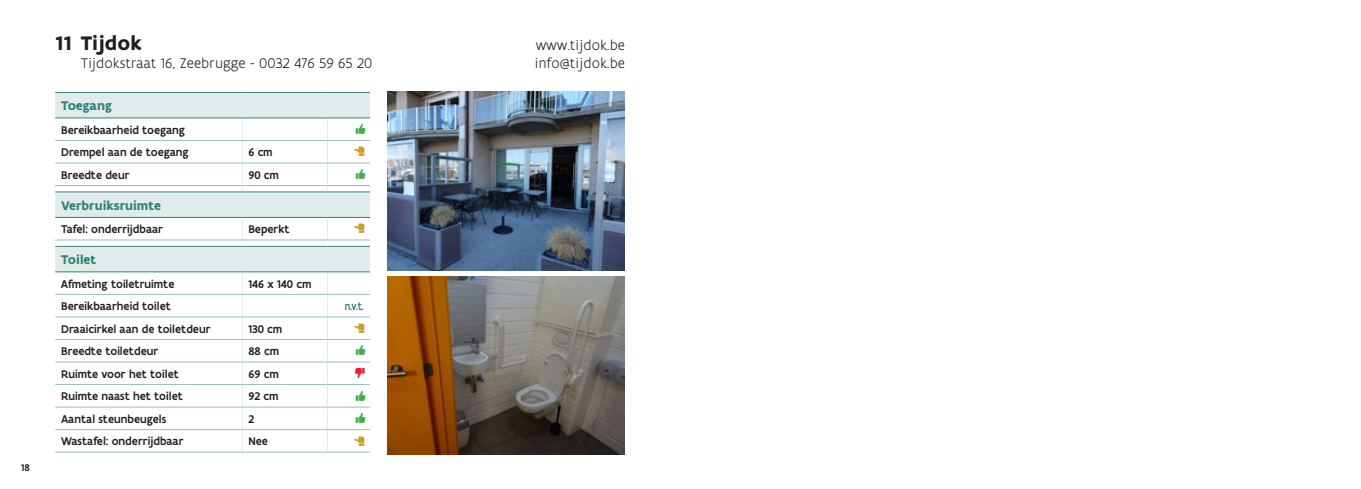
<style>
.page{position:relative;width:1361px;height:489px;background:#fff}
.page>*{position:absolute;margin:0;border:0;box-sizing:border-box;transform-origin:0 0}
._1_titel{font:700 21px "Flanders Art Sans";color:#231f20}
._1_titel-2{font:300 15px "Flanders Art Sans";color:#231f20}
._3_tabellen_titels{font:700 13.5px "Flanders Art Sans";color:#328179}
._4_tabellen_body{font:500 12px "Flanders Art Sans";color:#231f20}
._4_tabellen_body-2{font:500 12px "Flanders Art Sans";color:#328179;scale:.85 1}
.t1{font:12px "Typeface";color:#40ae49}
._4_tabellen_body-3{font:12px "Typeface";color:#cf9b2a}
.t2{font:12px "Typeface";color:#ed1c24}
.t3{font:500 10.5px "Flanders Art Sans";color:#231f20}
</style>
<div class="page">
<svg style="left:55px;top:93px;width:315px;height:178px"></svg>
<hr style="left:55px;top:271px;width:187px;height:1px;background:#328179">
<hr style="left:55px;top:294px;width:187px;height:1px;background:#98c0bc">
<hr style="left:55px;top:92px;width:187px;height:1px;background:#328179">
<hr style="left:242px;top:92px;width:85px;height:1px;background:#328179">
<hr style="left:327px;top:92px;width:43px;height:1px;background:#328179">
<hr style="left:55px;top:118px;width:187px;height:1px;background:#328179">
<hr style="left:242px;top:118px;width:85px;height:1px;background:#328179">
<hr style="left:55px;top:140px;width:187px;height:1px;background:#98c0bc">
<hr style="left:242px;top:140px;width:85px;height:1px;background:#98c0bc">
<hr style="left:55px;top:163px;width:187px;height:1px;background:#98c0bc">
<hr style="left:242px;top:163px;width:85px;height:1px;background:#98c0bc">
<hr style="left:55px;top:185px;width:187px;height:1px;background:#98c0bc">
<hr style="left:55px;top:240px;width:187px;height:1px;background:#98c0bc">
<hr style="left:242px;top:185px;width:85px;height:1px;background:#98c0bc">
<hr style="left:242px;top:240px;width:85px;height:1px;background:#98c0bc">
<hr style="left:55px;top:192px;width:187px;height:1px;background:#328179">
<hr style="left:55px;top:246px;width:187px;height:1px;background:#328179">
<svg style="left:242px;top:118px;width:1px;height:122px"></svg>
<hr style="left:242px;top:192px;width:85px;height:1px;background:#328179">
<hr style="left:242px;top:246px;width:85px;height:1px;background:#328179">
<hr style="left:242px;top:271px;width:85px;height:1px;background:#328179">
<hr style="left:242px;top:294px;width:85px;height:1px;background:#98c0bc">
<hr style="left:55px;top:317px;width:187px;height:1px;background:#98c0bc">
<hr style="left:55px;top:339px;width:187px;height:1px;background:#98c0bc">
<hr style="left:55px;top:362px;width:187px;height:1px;background:#98c0bc">
<hr style="left:242px;top:317px;width:85px;height:1px;background:#98c0bc">
<hr style="left:242px;top:339px;width:85px;height:1px;background:#98c0bc">
<hr style="left:242px;top:362px;width:85px;height:1px;background:#98c0bc">
<hr style="left:55px;top:384px;width:187px;height:1px;background:#98c0bc">
<hr style="left:55px;top:407px;width:187px;height:1px;background:#98c0bc">
<hr style="left:55px;top:429px;width:187px;height:1px;background:#98c0bc">
<hr style="left:55px;top:452px;width:187px;height:1px;background:#98c0bc">
<svg style="left:242px;top:247px;width:1px;height:205px"></svg>
<hr style="left:242px;top:384px;width:85px;height:1px;background:#98c0bc">
<hr style="left:242px;top:407px;width:85px;height:1px;background:#98c0bc">
<hr style="left:242px;top:429px;width:85px;height:1px;background:#98c0bc">
<hr style="left:242px;top:452px;width:85px;height:1px;background:#98c0bc">
<svg style="left:327px;top:118px;width:43px;height:334px"></svg>
<hr style="left:327px;top:384px;width:43px;height:1px;background:#98c0bc">
<hr style="left:327px;top:407px;width:43px;height:1px;background:#98c0bc">
<hr style="left:327px;top:429px;width:43px;height:1px;background:#98c0bc">
<hr style="left:327px;top:452px;width:43px;height:1px;background:#98c0bc">
<hr style="left:55px;top:217px;width:187px;height:1px;background:#328179">
<hr style="left:242px;top:217px;width:85px;height:1px;background:#328179">
<hr style="left:327px;top:217px;width:43px;height:1px;background:#328179">
<img style="left:387px;top:91px;width:238px;height:179px">
<img style="left:387px;top:276px;width:238px;height:179px">
<p class="t3" style="left:21px;top:461px;width:10px">18</p>
<p class="_1_titel" style="left:55px;top:30px;width:88px">11 Tijdok</p>
<p class="_1_titel-2" style="left:536px;top:36px;width:91px">www.tijdok.be</p>
<p class="_1_titel-2" style="left:81px;top:54px;width:293px">Tijdokstraat 16, Zeebrugge - 0032 476 59 65 20</p>
<p class="_1_titel-2" style="left:535px;top:54px;width:92px">info@tijdok.be</p>
<p class="_3_tabellen_titels" style="left:61px;top:97px;width:52px">Toegang</p>
<p class="_4_tabellen_body" style="left:61px;top:122px;width:125px">Bereikbaarheid toegang</p>
<p class="t1" style="left:357px;top:125px;width:8px">A</p>
<p class="_4_tabellen_body" style="left:61px;top:145px;width:129px">Drempel aan de toegang</p>
<p class="_4_tabellen_body" style="left:248px;top:145px;width:26px">6 cm</p>
<p class="_4_tabellen_body-3" style="left:357px;top:147px;width:8px">B</p>
<p class="_4_tabellen_body" style="left:61px;top:167px;width:70px">Breedte deur</p>
<p class="_4_tabellen_body" style="left:248px;top:167px;width:32px">90 cm</p>
<p class="t1" style="left:357px;top:170px;width:8px">A</p>
<p class="_3_tabellen_titels" style="left:61px;top:197px;width:101px">Verbruiksruimte</p>
<p class="_4_tabellen_body" style="left:61px;top:222px;width:103px">Tafel: onderrijdbaar</p>
<p class="_4_tabellen_body" style="left:248px;top:222px;width:43px">Beperkt</p>
<p class="_4_tabellen_body-3" style="left:357px;top:224px;width:8px">B</p>
<p class="_3_tabellen_titels" style="left:61px;top:251px;width:37px">Toilet</p>
<p class="_4_tabellen_body" style="left:61px;top:276px;width:115px">Afmeting toiletruimte</p>
<p class="_4_tabellen_body" style="left:248px;top:276px;width:65px">146 x 140 cm</p>
<p class="_4_tabellen_body" style="left:61px;top:299px;width:111px">Bereikbaarheid toilet</p>
<p class="_4_tabellen_body-2" style="left:345px;top:299px;width:24px">n.v.t.</p>
<p class="_4_tabellen_body" style="left:61px;top:321px;width:151px">Draaicirkel aan de toiletdeur</p>
<p class="_4_tabellen_body" style="left:248px;top:321px;width:35px">130 cm</p>
<p class="_4_tabellen_body-3" style="left:357px;top:324px;width:8px">B</p>
<p class="_4_tabellen_body" style="left:61px;top:344px;width:99px">Breedte toiletdeur</p>
<p class="_4_tabellen_body" style="left:248px;top:344px;width:32px">88 cm</p>
<p class="t1" style="left:357px;top:346px;width:8px">A</p>
<p class="_4_tabellen_body" style="left:61px;top:366px;width:119px">Ruimte voor het toilet</p>
<p class="_4_tabellen_body" style="left:248px;top:366px;width:32px">69 cm</p>
<p class="t2" style="left:357px;top:369px;width:8px">C</p>
<p class="_4_tabellen_body" style="left:61px;top:389px;width:123px">Ruimte naast het toilet</p>
<p class="_4_tabellen_body" style="left:248px;top:389px;width:32px">92 cm</p>
<p class="t1" style="left:357px;top:391px;width:8px">A</p>
<p class="_4_tabellen_body" style="left:61px;top:411px;width:107px">Aantal steunbeugels</p>
<p class="_4_tabellen_body" style="left:248px;top:411px;width:7px">2</p>
<p class="t1" style="left:357px;top:414px;width:8px">A</p>
<p class="_4_tabellen_body" style="left:61px;top:434px;width:124px">Wastafel: onderrijdbaar</p>
<p class="_4_tabellen_body" style="left:248px;top:434px;width:21px">Nee</p>
<p class="_4_tabellen_body-3" style="left:357px;top:436px;width:8px">B</p>
</div>
